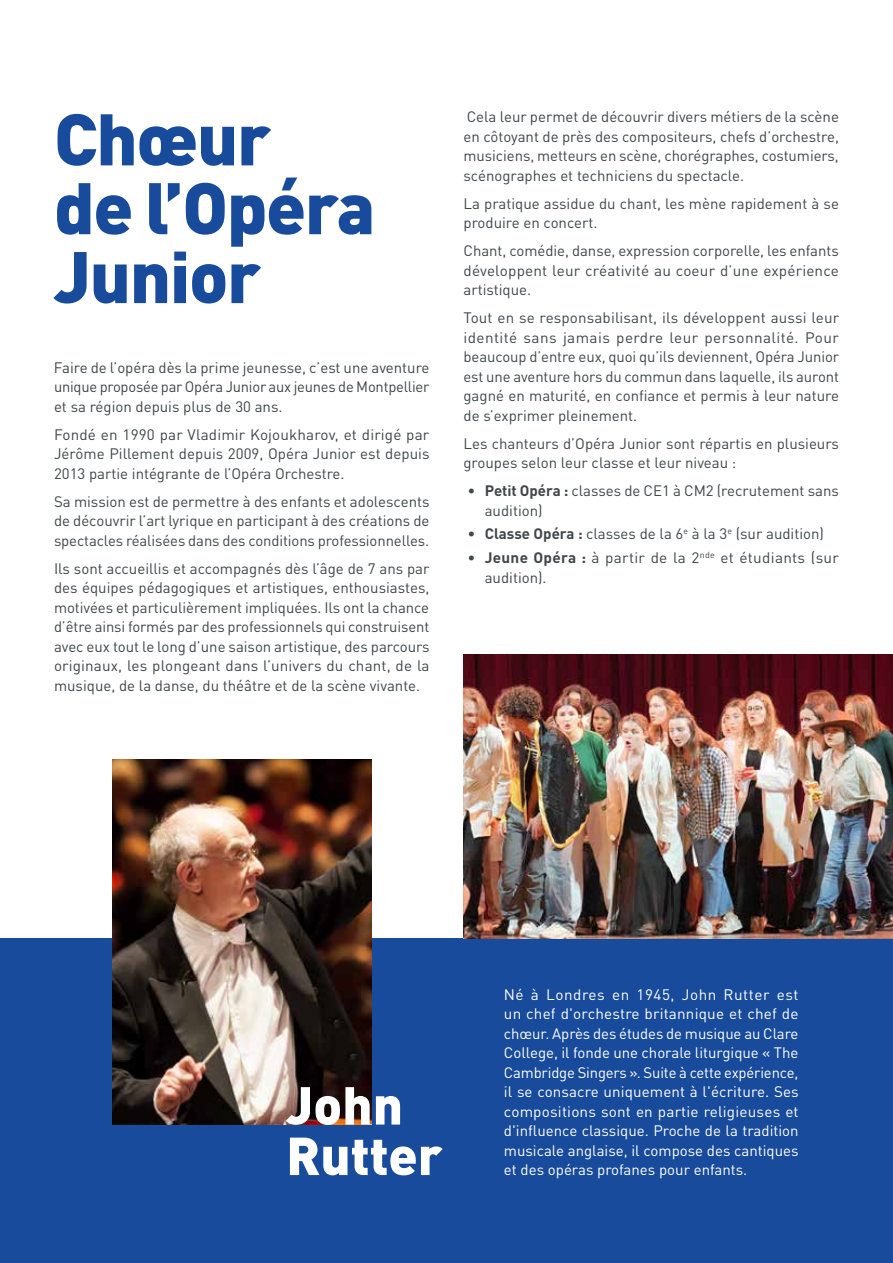
<style>
.page{position:relative;width:893px;height:1263px;background:#fff}
.page>*{position:absolute;margin:0;border:0;box-sizing:border-box;transform-origin:0 0}
.t1{font:900 71.7px/68.8px "DINOT";letter-spacing:-.02em;color:#184b9b}
.t2{font:900 52.65px/50.6px "DINOT";color:#fff}
.t3{font:15px/19.5px "DINOT";color:#404649;text-align:justify}
.t4{font:15px/19.5px "DINOT";color:#fff;text-align:justify}
.t5{font:15px/19.5px "DINOT";letter-spacing:.02em;color:#404649}
.s1{font-weight:700}
</style>
<div class="page">
<div style="left:0;top:938px;width:893px;height:325px;background:#184b9b"></div>
<img style="left:112px;top:759px;width:259px;height:366px">
<img style="left:463px;top:655px;width:430px;height:283px">
<h1 class="t1" style="left:54px;top:102px;width:323px">Chœur<br>de l’Opéra<br>Junior</h1>
<p class="t3" style="left:463px;top:107px;width:377px">Cela leur permet de découvrir divers métiers de la scène en côtoyant de près des compositeurs, chefs d’orchestre, musiciens, metteurs en scène, chorégraphes, costumiers, scénographes et techniciens du spectacle.</p>
<p class="t3" style="left:463px;top:193px;width:377px">La pratique assidue du chant, les mène rapidement à se produire en concert.</p>
<p class="t3" style="left:463px;top:241px;width:377px">Chant, comédie, danse, expression corporelle, les enfants développent leur créativité au coeur d’une expérience artistique.</p>
<p class="t3" style="left:463px;top:308px;width:377px">Tout en se responsabilisant, ils développent aussi leur identité sans jamais perdre leur personnalité. Pour beaucoup d’entre eux, quoi qu’ils deviennent, Opéra Junior est une aventure hors du commun dans laquelle, ils auront gagné en maturité, en confiance et permis à leur nature de s’exprimer pleinement.</p>
<p class="t3" style="left:463px;top:433px;width:377px">Les chanteurs d’Opéra Junior sont répartis en plusieurs groupes selon leur classe et leur niveau :</p>
<p class="t3" style="left:485px;top:481px;width:356px;text-indent:-17px"><span class="s1">• Petit Opéra :</span> classes de CE1 à CM2 (recrutement sans audition)</p>
<p class="t3" style="left:468px;top:524px;width:358px"><span class="s1">• Classe Opéra :</span> classes de la 6<sup>e</sup> à la 3<sup>e</sup> (sur audition)</p>
<p class="t5" style="left:485px;top:548px;width:356px;text-indent:-17px"><span class="s1">• Jeune Opéra :</span> à partir de la 2<sup>nde</sup> et étudiants (sur audition).</p>
<p class="t3" style="left:54px;top:357px;width:377px">Faire de l’opéra dès la prime jeunesse, c’est une aventure unique proposée par Opéra Junior aux jeunes de Montpellier et sa région depuis plus de 30 ans.</p>
<p class="t3" style="left:54px;top:424px;width:377px">Fondé en 1990 par Vladimir Kojoukharov, et dirigé par Jérôme Pillement depuis 2009, Opéra Junior est depuis 2013 partie intégrante de l’Opéra Orchestre.</p>
<p class="t3" style="left:54px;top:491px;width:377px">Sa mission est de permettre à des enfants et adolescents de découvrir l’art lyrique en participant à des créations de spectacles réalisées dans des conditions professionnelles.</p>
<p class="t3" style="left:54px;top:558px;width:377px">Ils sont accueillis et accompagnés dès l’âge de 7 ans par des équipes pédagogiques et artistiques, enthousiastes, motivées et particulièrement impliquées. Ils ont la chance d’être ainsi formés par des professionnels qui construisent avec eux tout le long d’une saison artistique, des parcours originaux, les plongeant dans l’univers du chant, de la musique, de la danse, du théâtre et de la scène vivante.</p>
<h2 class="t2" style="left:286px;top:1078px;width:158px">John<br>Rutter</h2>
<p class="t4" style="left:504px;top:984px;width:296px">Né à Londres en 1945, John Rutter est un chef d'orchestre britannique et chef de chœur. Après des études de musique au Clare College, il fonde une chorale liturgique « The Cambridge Singers ». Suite à cette expérience, il se consacre uniquement à l'écriture. Ses compositions sont en partie religieuses et d'influence classique. Proche de la tradition musicale anglaise, il compose des cantiques et des opéras profanes pour enfants.</p>
</div>
